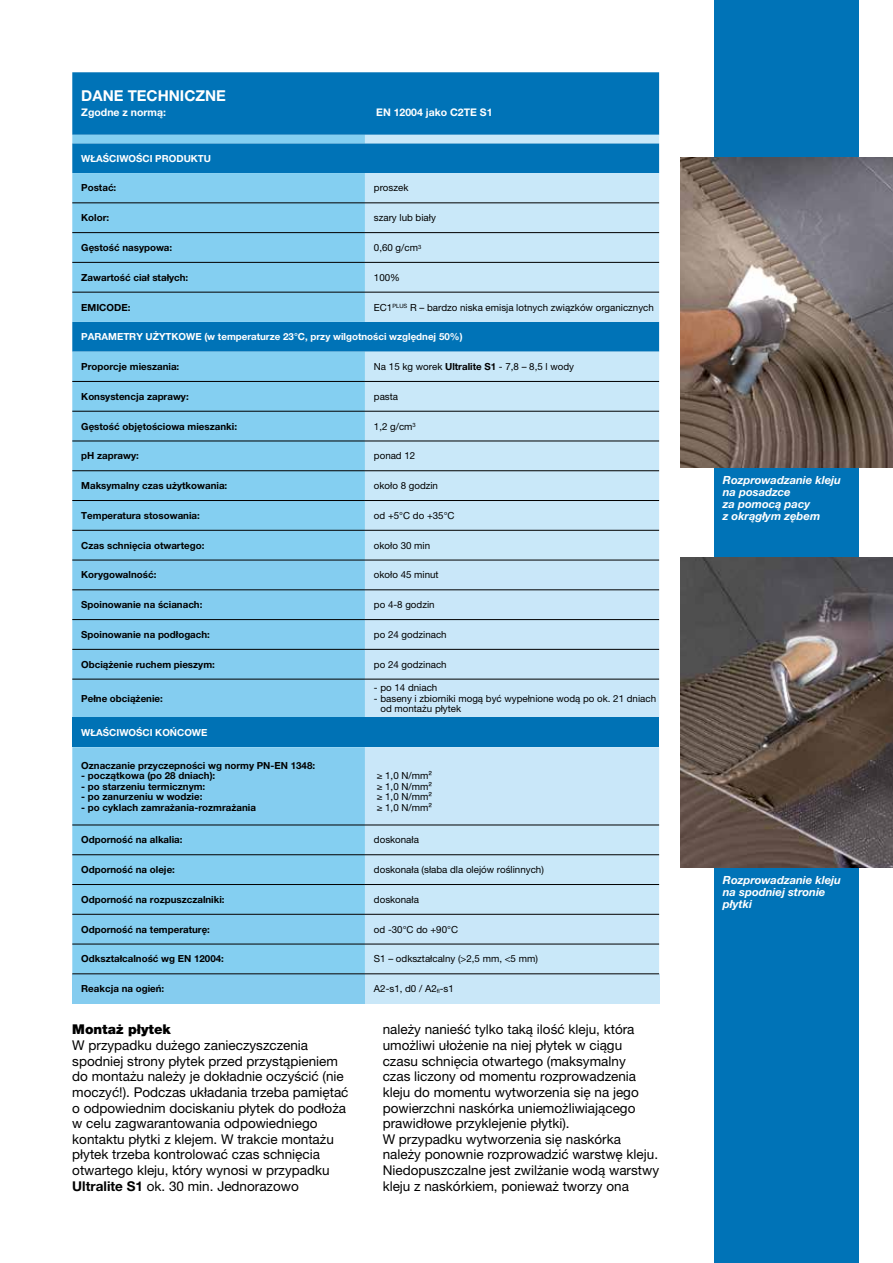
<style>
.page{position:relative;width:893px;height:1263px;background:#fff}
.page>*{position:absolute;margin:0;border:0;box-sizing:border-box;transform-origin:0 0}
.t1{font:700 15px "Helvetica Neue LTW1 G";color:#fff}
.t2{font:13.5px/15.6px "Helvetica Neue LTW1 G";color:#000}
.t3{font:900 13.5px "Helvetica Neue LTW1 G";color:#000}
.t4{font:italic 700 11.25px/12px "Helvetica Neue LTW1 G";color:#fff}
.t5{font:700 10.5px "Helvetica Neue LTW1 G";color:#fff}
.t6{font:700 9.75px "Helvetica Neue LTW1 G";color:#000}
.t7{font:9.75px/10.5px "Helvetica Neue LTW1 G";color:#000}
.t8{font:700 9.75px "Helvetica Neue LTW1 G";color:#fff}
.s1{font-weight:700}
</style>
<div class="page">
<div style="left:714px;top:0;width:145px;height:1263px;background:#0073b7"></div>
<div style="left:72px;top:72px;width:587px;height:63px;background:#0073b7"></div>
<svg style="left:72px;top:135px;width:293px;height:838px;background:#71c1e7"></svg>
<svg style="left:365px;top:135px;width:294px;height:838px;background:#add7ee"></svg>
<div style="left:72px;top:561px;width:293px;height:383px;background:#84cdf0"></div>
<div style="left:365px;top:561px;width:294px;height:383px;background:#c9e7f9"></div>
<div style="left:72px;top:717px;width:587px;height:30px;background:#0072b5"></div>
<div style="left:72px;top:974px;width:293px;height:29px;background:#85ccef"></div>
<div style="left:365px;top:974px;width:294px;height:29px;background:#c9e7f8"></div>
<hr style="left:72px;top:292px;width:293px;height:1px;background:#000">
<hr style="left:365px;top:292px;width:294px;height:1px;background:#000">
<hr style="left:72px;top:202px;width:293px;height:1px;background:#000">
<hr style="left:72px;top:232px;width:293px;height:1px;background:#000">
<hr style="left:72px;top:411px;width:293px;height:1px;background:#000">
<hr style="left:365px;top:202px;width:294px;height:1px;background:#000">
<hr style="left:365px;top:232px;width:294px;height:1px;background:#000">
<hr style="left:365px;top:411px;width:294px;height:1px;background:#000">
<hr style="left:72px;top:381px;width:293px;height:1px;background:#000">
<hr style="left:72px;top:441px;width:293px;height:1px;background:#000">
<hr style="left:72px;top:470px;width:293px;height:1px;background:#000">
<hr style="left:72px;top:500px;width:293px;height:1px;background:#000">
<hr style="left:72px;top:530px;width:293px;height:1px;background:#000">
<hr style="left:72px;top:560px;width:293px;height:1px;background:#000">
<hr style="left:72px;top:589px;width:293px;height:1px;background:#000">
<hr style="left:72px;top:619px;width:293px;height:1px;background:#000">
<hr style="left:72px;top:649px;width:293px;height:1px;background:#000">
<hr style="left:72px;top:679px;width:293px;height:1px;background:#000">
<hr style="left:72px;top:825px;width:293px;height:1px;background:#000">
<hr style="left:72px;top:854px;width:293px;height:1px;background:#000">
<hr style="left:72px;top:884px;width:293px;height:1px;background:#000">
<hr style="left:72px;top:914px;width:293px;height:1px;background:#000">
<hr style="left:72px;top:944px;width:293px;height:1px;background:#000">
<hr style="left:72px;top:973px;width:293px;height:1px;background:#000">
<hr style="left:365px;top:381px;width:294px;height:1px;background:#000">
<hr style="left:365px;top:441px;width:294px;height:1px;background:#000">
<hr style="left:365px;top:470px;width:294px;height:1px;background:#000">
<hr style="left:365px;top:500px;width:294px;height:1px;background:#000">
<hr style="left:365px;top:530px;width:294px;height:1px;background:#000">
<hr style="left:365px;top:560px;width:294px;height:1px;background:#000">
<hr style="left:365px;top:589px;width:294px;height:1px;background:#000">
<hr style="left:365px;top:619px;width:294px;height:1px;background:#000">
<hr style="left:365px;top:649px;width:294px;height:1px;background:#000">
<hr style="left:365px;top:679px;width:294px;height:1px;background:#000">
<hr style="left:365px;top:825px;width:294px;height:1px;background:#000">
<hr style="left:365px;top:854px;width:294px;height:1px;background:#000">
<hr style="left:365px;top:884px;width:294px;height:1px;background:#000">
<hr style="left:365px;top:914px;width:294px;height:1px;background:#000">
<hr style="left:365px;top:944px;width:294px;height:1px;background:#000">
<hr style="left:365px;top:973px;width:294px;height:1px;background:#000">
<hr style="left:72px;top:262px;width:293px;height:1px;background:#000">
<hr style="left:365px;top:262px;width:294px;height:1px;background:#000">
<img style="left:680px;top:157px;width:213px;height:311px">
<img style="left:680px;top:557px;width:213px;height:310px">
<p class="t1" style="left:81px;top:87px;width:146px">DANE TECHNICZNE</p>
<p class="t5" style="left:81px;top:106px;width:86px">Zgodne z normą:</p>
<p class="t5" style="left:376px;top:106px;width:118px">EN 12004 jako C2TE S1</p>
<p class="t8" style="left:81px;top:152px;width:131px">WŁAŚCIWOŚCI PRODUKTU</p>
<p class="t6" style="left:81px;top:182px;width:37px">Postać:</p>
<p class="t7" style="left:374px;top:183px;width:36px">proszek</p>
<p class="t6" style="left:81px;top:212px;width:29px">Kolor:</p>
<p class="t7" style="left:374px;top:212px;width:63px">szary lub biały</p>
<p class="t6" style="left:81px;top:241px;width:92px">Gęstość nasypowa:</p>
<p class="t7" style="left:374px;top:242px;width:49px">0,60 g/cm<sup>3</sup></p>
<p class="t6" style="left:81px;top:271px;width:109px">Zawartość ciał stałych:</p>
<p class="t7" style="left:374px;top:272px;width:28px">100%</p>
<p class="t6" style="left:81px;top:301px;width:51px">EMICODE:</p>
<p class="t7" style="left:374px;top:302px;width:281px">EC1<sup>PLUS</sup> R – bardzo niska emisja lotnych związków organicznych</p>
<p class="t8" style="left:81px;top:331px;width:383px">PARAMETRY UŻYTKOWE (w temperaturze 23°C, przy wilgotności względnej 50%)</p>
<p class="t6" style="left:81px;top:361px;width:100px">Proporcje mieszania:</p>
<p class="t7" style="left:374px;top:361px;width:202px">Na 15 kg worek <span class="s1">Ultralite S1</span> - 7,8 – 8,5 l wody</p>
<p class="t6" style="left:81px;top:390px;width:109px">Konsystencja zaprawy:</p>
<p class="t7" style="left:374px;top:391px;width:26px">pasta</p>
<p class="t6" style="left:81px;top:420px;width:157px">Gęstość objętościowa mieszanki:</p>
<p class="t7" style="left:374px;top:421px;width:43px">1,2 g/cm<sup>3</sup></p>
<p class="t6" style="left:81px;top:450px;width:59px">pH zaprawy:</p>
<p class="t7" style="left:374px;top:451px;width:43px">ponad 12</p>
<p class="t6" style="left:81px;top:480px;width:148px">Maksymalny czas użytkowania:</p>
<p class="t7" style="left:374px;top:480px;width:66px">około 8 godzin</p>
<p class="t6" style="left:81px;top:509px;width:120px">Temperatura stosowania:</p>
<p class="t7" style="left:374px;top:510px;width:82px">od +5°C do +35°C</p>
<p class="t6" style="left:81px;top:539px;width:125px">Czas schnięcia otwartego:</p>
<p class="t7" style="left:374px;top:540px;width:58px">około 30 min</p>
<p class="t6" style="left:81px;top:569px;width:77px">Korygowalność:</p>
<p class="t7" style="left:374px;top:570px;width:66px">około 45 minut</p>
<p class="t6" style="left:81px;top:599px;width:123px">Spoinowanie na ścianach:</p>
<p class="t7" style="left:374px;top:599px;width:62px">po 4-8 godzin</p>
<p class="t6" style="left:81px;top:628px;width:130px">Spoinowanie na podłogach:</p>
<p class="t7" style="left:374px;top:629px;width:74px">po 24 godzinach</p>
<p class="t6" style="left:81px;top:658px;width:135px">Obciążenie ruchem pieszym:</p>
<p class="t7" style="left:374px;top:659px;width:74px">po 24 godzinach</p>
<p class="t6" style="left:81px;top:692px;width:83px">Pełne obciążenie:</p>
<p class="t7" style="left:374px;top:682px;width:65px">- po 14 dniach</p>
<p class="t7" style="left:380px;top:693px;width:277px;text-indent:-7px">- baseny i zbiorniki mogą być wypełnione wodą po ok. 21 dniach od montażu płytek</p>
<p class="t8" style="left:81px;top:726px;width:128px">WŁAŚCIWOŚCI KOŃCOWE</p>
<p class="t6" style="left:81px;top:759px;width:235px">Oznaczanie przyczepności wg normy PN-EN 1348:</p>
<p class="t6" style="left:81px;top:769px;width:135px">- początkowa (po 28 dniach):</p>
<p class="t6" style="left:81px;top:780px;width:126px">- po starzeniu termicznym:</p>
<p class="t6" style="left:81px;top:790px;width:123px">- po zanurzeniu w wodzie:</p>
<p class="t6" style="left:81px;top:801px;width:176px">- po cyklach zamrażania-rozmrażania</p>
<p class="t7" style="left:377px;top:770px;width:57px;text-align:justify">≥ 1,0 N/mm² ≥ 1,0 N/mm² ≥ 1,0 N/mm² ≥ 1,0 N/mm²</p>
<p class="t6" style="left:81px;top:834px;width:103px">Odporność na alkalia:</p>
<p class="t7" style="left:374px;top:834px;width:46px">doskonała</p>
<p class="t6" style="left:81px;top:864px;width:95px">Odporność na oleje:</p>
<p class="t7" style="left:374px;top:864px;width:171px">doskonała (słaba dla olejów roślinnych)</p>
<p class="t6" style="left:81px;top:893px;width:145px">Odporność na rozpuszczalniki:</p>
<p class="t7" style="left:374px;top:894px;width:46px">doskonała</p>
<p class="t6" style="left:81px;top:923px;width:130px">Odporność na temperaturę:</p>
<p class="t7" style="left:374px;top:924px;width:86px">od -30°C do +90°C</p>
<p class="t6" style="left:81px;top:953px;width:144px">Odkształcalność wg EN 12004:</p>
<p class="t7" style="left:374px;top:954px;width:165px">S1 – odkształcalny (&gt;2,5 mm, &lt;5 mm)</p>
<p class="t6" style="left:81px;top:983px;width:85px">Reakcja na ogień:</p>
<p class="t7" style="left:374px;top:983px;width:81px">A2-s1, d0 / A2<sub>fl</sub>-s1</p>
<p class="t3" style="left:72px;top:1021px;width:100px">Montaż płytek</p>
<p class="t2" style="left:72px;top:1037px;width:278px">W przypadku dużego zanieczyszczenia spodniej strony płytek przed przystąpieniem do montażu należy je dokładnie oczyścić (nie moczyć!). Podczas układania trzeba pamiętać o odpowiednim dociskaniu płytek do podłoża w celu zagwarantowania odpowiedniego kontaktu płytki z klejem. W trakcie montażu płytek trzeba kontrolować czas schnięcia otwartego kleju, który wynosi w przypadku <span class="s1">Ultralite S1</span> ok. 30 min. Jednorazowo</p>
<p class="t2" style="left:383px;top:1022px;width:278px">należy nanieść tylko taką ilość kleju, która umożliwi ułożenie na niej płytek w ciągu czasu schnięcia otwartego (maksymalny<br>czas liczony od momentu rozprowadzenia kleju do momentu wytworzenia się na jego powierzchni naskórka uniemożliwiającego prawidłowe przyklejenie płytki).<br>W przypadku wytworzenia się naskórka należy ponownie rozprowadzić warstwę kleju.<br>Niedopuszczalne jest zwilżanie wodą warstwy kleju z naskórkiem, ponieważ tworzy ona</p>
<p class="t4" style="left:723px;top:474px;width:120px">Rozprowadzanie kleju na posadzce<br>za pomocą pacy<br>z okrągłym zębem</p>
<p class="t4" style="left:723px;top:874px;width:120px">Rozprowadzanie kleju na spodniej stronie płytki</p>
</div>
